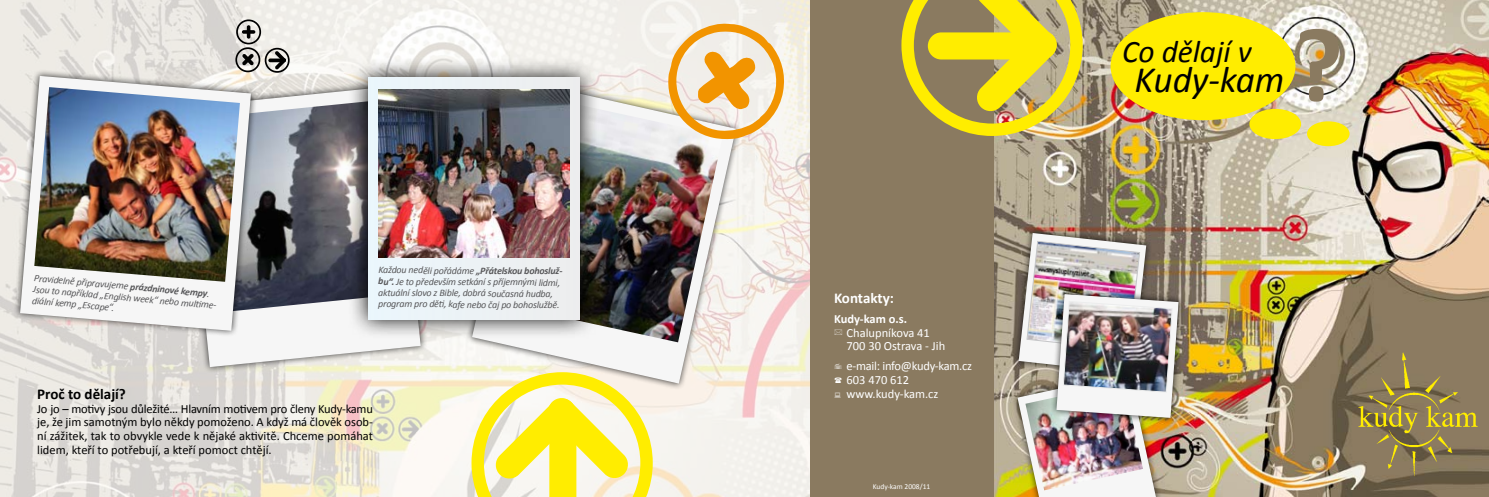
<style>
.page{position:relative;width:1489px;height:497px;background:#fff}
.page>*{position:absolute;margin:0;border:0;box-sizing:border-box;transform-origin:0 0}
.t1{font:700 106.25px "Calibri";color:#8a7a60}
.t2{font:italic 37.25px "Calibri";color:#000}
.t3{font:italic 31.38px "Calibri";color:#000}
.t4{font:700 15px "Calibri";color:#000}
.t5{font:700 15px "Calibri";letter-spacing:-.005em;color:#fff}
.t6{font:12.5px/13.8px "Calibri";color:#000;text-align:justify}
.t7{font:12.5px/13.8px "Calibri";color:#fff}
.t8{font:700 12.5px "Calibri";color:#fff}
.t9{font:italic 10px/11.4px "Calibri";letter-spacing:-.03em;color:#58585a}
.t10{font:7.5px "Calibri";color:#fff}
.s1{font-weight:700}
</style>
<div class="page">
<img style="left:0;top:0;width:1488px;height:496px">
<img style="left:1355px;top:349px;width:123px;height:128px">
<div style="left:810px;top:0;width:183px;height:496px;background:#8a7a60"></div>
<div style="left:177px;top:79px;width:255px;height:299px;background:#000;opacity:.75"></div>
<svg style="left:184px;top:86px;width:236px;height:280px;fill:#f6f6f6"></svg>
<svg style="left:901px;top:0;width:181px;height:136px"></svg>
<img style="left:263px;top:100px;width:84px;height:212px">
<div style="left:13px;top:69px;width:250px;height:273px;background:#000;opacity:.75"></div>
<svg style="left:20px;top:76px;width:231px;height:254px;fill:#f6f6f6"></svg>
<img style="left:34px;top:87px;width:206px;height:194px">
<div style="left:465px;top:75px;width:283px;height:320px;background:#000;opacity:.75"></div>
<svg style="left:472px;top:82px;width:264px;height:301px;fill:#f6f6f2"></svg>
<img style="left:606px;top:86px;width:116px;height:256px">
<img style="left:347px;top:57px;width:259px;height:288px">
<div style="left:368px;top:78px;width:212px;height:241px;background:#ecf2f5"></div>
<img style="left:378px;top:89px;width:191px;height:168px">
<svg style="left:664px;top:22px;width:122px;height:117px"></svg>
<svg style="left:235px;top:19px;width:54px;height:54px;background:#b7b5b1"></svg>
<svg style="left:471px;top:372px;width:181px;height:124px"></svg>
<div style="left:1306px;top:121px;width:43px;height:25px;background:#ffed00;border-radius:50%"></div>
<div style="left:1249px;top:109px;width:51px;height:30px;background:#ffed00;border-radius:50%"></div>
<div style="left:1110px;top:12px;width:185px;height:108px;background:#ffed00;border-radius:50%"></div>
<div style="left:1010px;top:366px;width:158px;height:130px;background:#000;opacity:.75"></div>
<div style="left:1011px;top:226px;width:146px;height:159px;background:#000;opacity:.75"></div>
<div style="left:1049px;top:287px;width:141px;height:142px;background:#000;opacity:.75"></div>
<img style="left:1017px;top:233px;width:161px;height:263px">
<p class="t9" style="left:35px;top:271px;width:187px;rotate:5deg">Pravidelně připravujeme <span class="s1">prázdninové kempy</span>.<br>Jsou to například „English week“ nebo multi me&shy;diální kemp „Escape“.</p>
<p class="t9" style="left:378px;top:264px;width:186px">Každou neděli pořádáme <span class="s1">„Přátelskou bohosluž&shy;bu“.</span> Je to především setkání s příjemnými lidmi, aktuální slovo z Bible, dobrá současná hudba, program pro děti, kafe nebo čaj po bohoslužbě.</p>
<h3 class="t4" style="left:37px;top:384px;width:90px">Proč to dělají?</h3>
<p class="t6" style="left:37px;top:400px;width:337px">Jo jo – motivy jsou důležité… Hlavním motivem pro členy Kudy-kamu je, že jim samotným bylo někdy pomoženo. A když má člověk osob&shy;ní zážitek, tak to obvykle vede k nějaké aktivitě. Chceme pomáhat lidem, kteří to potřebují, a kteří pomoct chtějí.</p>
<h3 class="t5" style="left:834px;top:288px;width:61px">Kontakty:</h3>
<p class="t8" style="left:834px;top:310px;width:75px">Kudy-kam o.s.</p>
<p class="t7" style="left:846px;top:324px;width:100px">Chalupníkova 41<br>700 30 Ostrava - Jih</p>
<p class="t7" style="left:846px;top:358px;width:127px">e-mail: info@kudy-kam.cz<br>603 470 612 www.kudy-kam.cz</p>
<p class="t10" style="left:872px;top:481px;width:59px">Kudy-kam 2008/11</p>
<h3 class="t3" style="left:1121px;top:32px;width:131px">Co dělají v</h3>
<h2 class="t2" style="left:1134px;top:56px;width:151px">Kudy-kam</h2>
<h1 class="t1" style="left:1293px;top:0;width:51px">?</h1>
</div>
